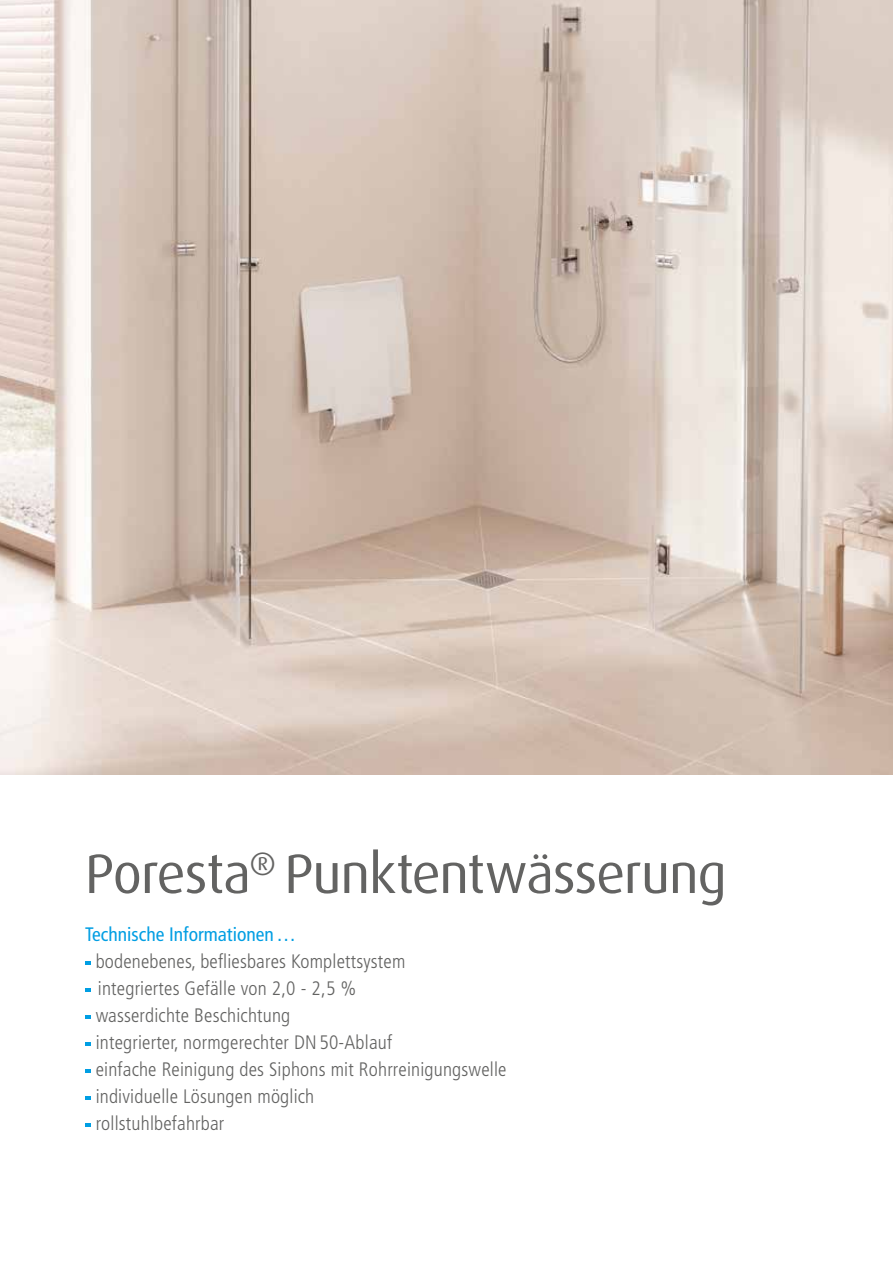
<style>
.page{position:relative;width:893px;height:1263px;background:#fff}
.page>*{position:absolute;margin:0;border:0;box-sizing:border-box;transform-origin:0 0}
.t1{font:55.5px "Dax OT";letter-spacing:-.02em;color:#636362}
.t2{font:300 condensed 19.5px/27px "Frutiger LT Std";letter-spacing:.01em;color:#636362}
.t3{font:condensed 19.5px "Frutiger LT Std";color:#009ee3}
</style>
<div class="page">
<img style="left:0;top:0;width:893px;height:775px">
<svg style="left:85px;top:962px;width:6px;height:3px"></svg>
<svg style="left:85px;top:989px;width:6px;height:3px"></svg>
<svg style="left:85px;top:1016px;width:6px;height:3px"></svg>
<svg style="left:85px;top:1043px;width:6px;height:3px"></svg>
<svg style="left:85px;top:1070px;width:6px;height:3px"></svg>
<svg style="left:85px;top:1097px;width:6px;height:3px"></svg>
<svg style="left:85px;top:1124px;width:6px;height:3px"></svg>
<h1 class="t1" style="left:85px;top:839px;width:643px">Poresta<sup>®</sup> Punktentwässerung</h1>
<p class="t3" style="left:85px;top:922px;width:212px">Technische Informationen…</p>
<p class="t2" style="left:96px;top:948px;width:412px">bodenebenes, befliesbares Komplettsystem<br>integriertes Gefälle von 2,0 - 2,5 %<br>wasserdichte Beschichtung<br>integrierter, normgerechter DN50-Ablauf<br>einfache Reinigung des Siphons mit Rohrreinigungswelle individuelle Lösungen möglich<br>rollstuhlbefahrbar</p>
</div>
